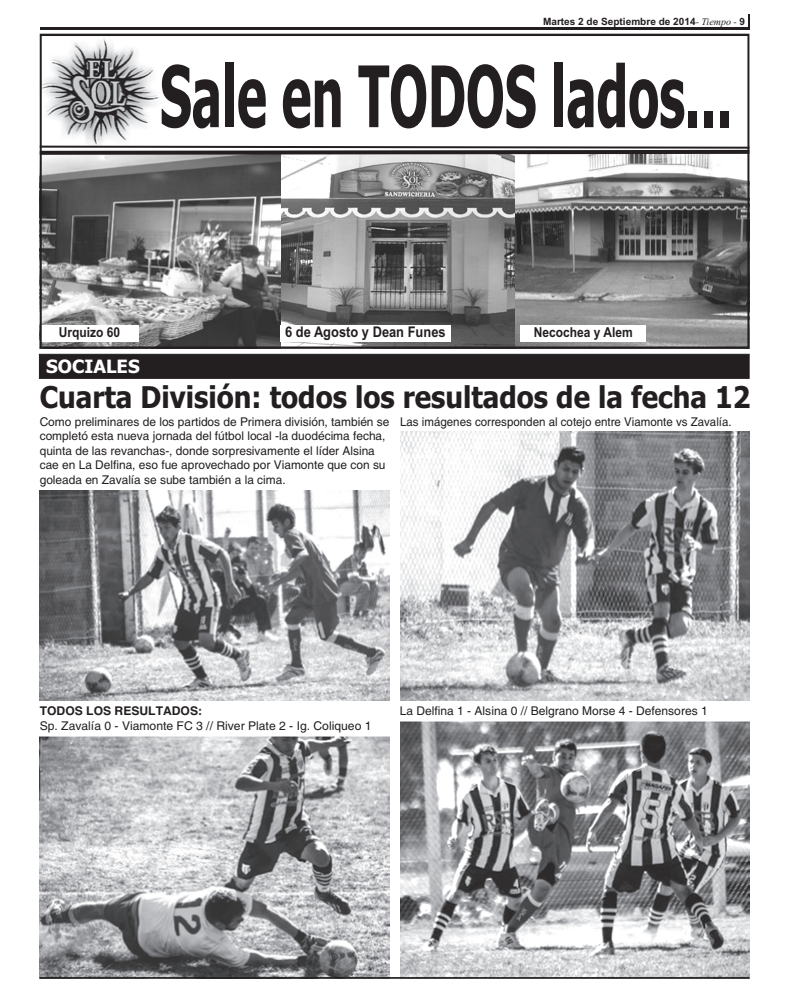
<style>
.page{position:relative;width:789px;height:993px;background:#fff}
.page>*{position:absolute;margin:0;border:0;box-sizing:border-box;transform-origin:0 0}
.t1{font:700 84.8px "Tahoma";color:#231f20;scale:.59 1}
.t2{font:700 30px "Tahoma";color:#231f20;scale:.92 1}
.t3{font:700 18.4px "Tahoma";color:#fff}
.t4{font:700 14.7px "Arial";color:#231f20;scale:.88 1}
.t5{font:700 13.7px "Arial";color:#231f20;scale:.88 1}
.t6{font:12px/14.6px "Helvetica";color:#231f20}
.t7{font:12px "Helvetica";color:#231f20;scale:.96 1}
.t8{font:700 12px "Helvetica";color:#231f20}
.t9{font:700 10px "Arial";color:#231f20}
.s1{font-family:"Times New Roman";font-weight:400;font-style:italic}
</style>
<div class="page">
<img style="left:400px;top:721px;width:349px;height:255px">
<img style="left:40px;top:736px;width:349px;height:240px">
<img style="left:400px;top:431px;width:349px;height:269px">
<img style="left:40px;top:490px;width:349px;height:210px">
<svg style="left:748px;top:14px;width:1px;height:14px"></svg>
<hr style="left:40px;top:28px;width:709px;height:2px;background:#231f20">
<div style="left:39px;top:354px;width:709px;height:24px;background:#231f20;border:1px solid #231f20"></div>
<img style="left:39px;top:36px;width:1px;height:109px">
<svg style="left:40px;top:34px;width:709px;height:315px"></svg>
<hr style="left:40px;top:976px;width:709px;height:2px;background:#231f20">
<p class="t9" style="left:542px;top:17px;width:203px">Martes 2 de Septiembre de 2014<span class="s1">- Tiempo -</span> 9</p>
<h1 class="t1" style="left:160px;top:62px;width:971px">Sale en TODOS lados...</h1>
<p class="t5" style="left:59px;top:327px;width:71px">Urquizo 60</p>
<p class="t4" style="left:285px;top:326px;width:184px">6 de Agosto y Dean Funes</p>
<p class="t5" style="left:533px;top:326px;width:114px">Necochea y Alem</p>
<h3 class="t3" style="left:46px;top:358px;width:95px">SOCIALES</h3>
<h2 class="t2" style="left:40px;top:385px;width:773px">Cuarta División: todos los resultados de la fecha 12</h2>
<p class="t6" style="left:40px;top:415px;width:351px">Como preliminares de los partidos de Primera división, también se completó esta nueva jornada del fútbol local -la duodécima fecha, quinta de las revanchas-, donde sorpresivamente el líder Alsina cae en La Delfina, eso fue aprovechado por Viamonte que con su goleada en Zavalía se sube también a la cima.</p>
<p class="t7" style="left:400px;top:417px;width:346px">Las imágenes corresponden al cotejo entre Viamonte vs Zavalía.</p>
<p class="t8" style="left:40px;top:706px;width:164px">TODOS LOS RESULTADOS:</p>
<p class="t6" style="left:40px;top:719px;width:333px">Sp. Zavalía 0 - Viamonte FC 3 // River Plate 2 - Ig. Coliqueo 1</p>
<p class="t6" style="left:399px;top:704px;width:309px">La Delfina 1 - Alsina 0 // Belgrano Morse 4 - Defensores 1</p>
</div>
